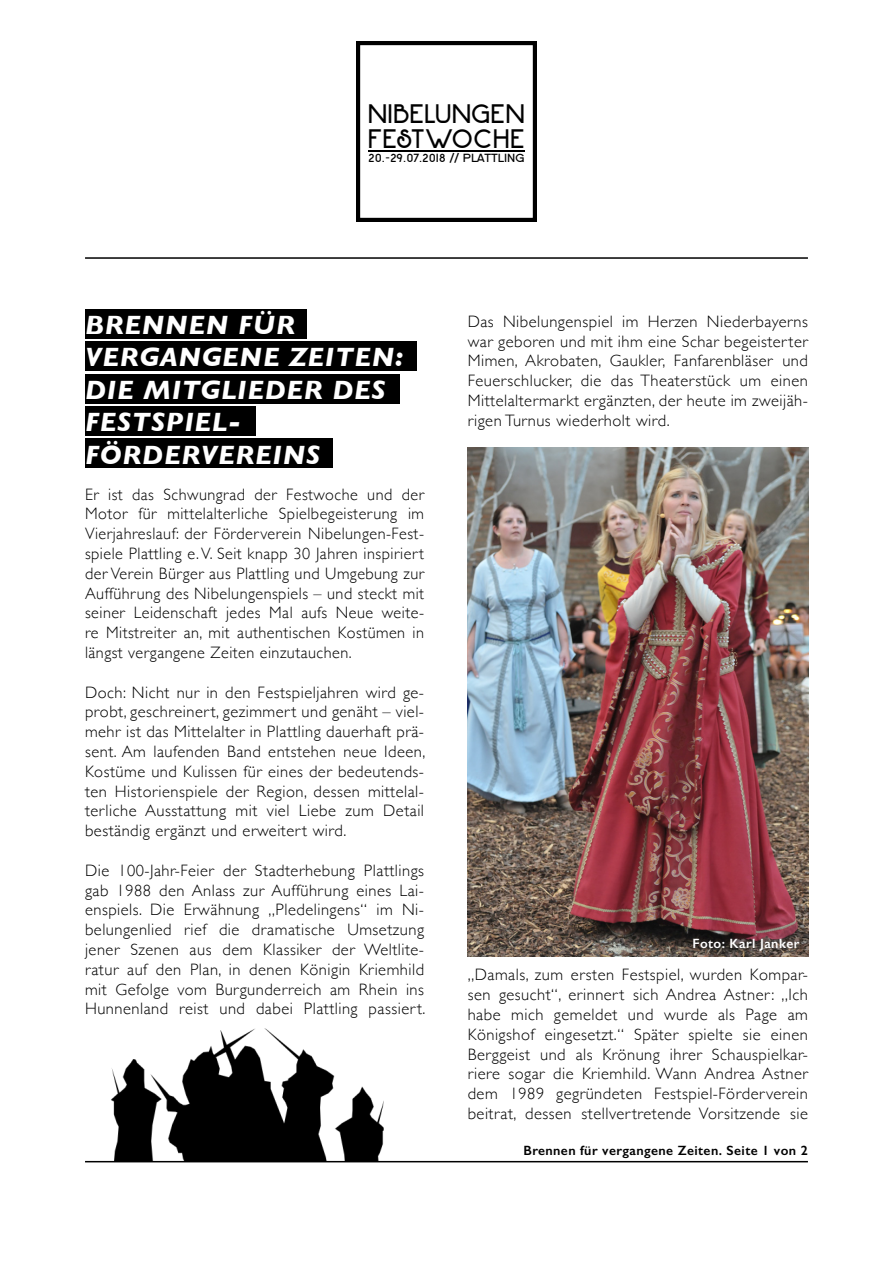
<style>
.page{position:relative;width:893px;height:1263px;background:#fff}
.page>*{position:absolute;margin:0;border:0;box-sizing:border-box;transform-origin:0 0}
.t1{font:italic 700 27px/32.4px "Gill Sans";letter-spacing:.03em;color:#fff}
.t2{font:23.4px/24.8px "DK Hofstad";letter-spacing:.025em;color:#000}
.t3{font:300 16.5px/19.8px "Gill Sans";letter-spacing:.03em;color:#000;text-align:justify}
.t4{font:600 13.5px "Gill Sans";letter-spacing:.03em;color:#000}
.t5{font:600 13.5px "Gill Sans";letter-spacing:.03em;color:#fff}
.t6{font:700 12.3px "SF New Republic";color:#000}
</style>
<div class="page">
<img style="left:110px;top:1028px;width:274px;height:133px">
<div style="left:85px;top:309px;width:221px;height:30px;background:#000"></div>
<div style="left:85px;top:341px;width:332px;height:30px;background:#000"></div>
<div style="left:85px;top:374px;width:315px;height:29px;background:#000"></div>
<div style="left:85px;top:406px;width:170px;height:30px;background:#000"></div>
<div style="left:85px;top:438px;width:248px;height:30px;background:#000"></div>
<img style="left:467px;top:447px;width:341px;height:509px">
<hr style="left:85px;top:257px;width:723px;height:2px;background:#000">
<hr style="left:85px;top:1161px;width:723px;height:1px;background:#000">
<div style="left:356px;top:41px;width:181px;height:181px;border:4px solid #000"></div>
<hr style="left:368px;top:150px;width:157px;height:1px;background:#000">
<h2 class="t2" style="left:368px;top:99px;width:158px">NIBELUNGEN<br>FESTWOCHE</h2>
<p class="t6" style="left:368px;top:152px;width:158px">20.-29.07.2018 // PLATTLING</p>
<h1 class="t1" style="left:85px;top:308px;width:320px">BRENNEN FÜR<br>VERGANGENE ZEITEN:<br>DIE MITGLIEDER DES<br>FESTSPIEL-<br>FÖRDERVEREINS</h1>
<p class="t3" style="left:85px;top:483px;width:341px">Er ist das Schwungrad der Festwoche und der Motor für mittelalterliche Spielbegeisterung im Vierjahreslauf: der Förderverein Nibelungen-Fest&shy;spiele Plattling e. V. Seit knapp 30 Jahren inspiriert der Verein Bürger aus Plattling und Umgebung zur Aufführung des Nibelungenspiels – und steckt mit seiner Leidenschaft jedes Mal aufs Neue weite&shy;re Mitstreiter an, mit authentischen Kostümen in längst vergangene Zeiten einzutauchen.</p>
<p class="t3" style="left:85px;top:681px;width:342px">Doch: Nicht nur in den Festspieljahren wird ge&shy;probt, geschreinert, gezimmert und genäht – viel&shy;mehr ist das Mittelalter in Plattling dauerhaft prä&shy;sent. Am laufenden Band entstehen neue Ideen, Kostüme und Kulissen für eines der bedeutends&shy;ten Historienspiele der Region, dessen mittelal&shy;terliche Ausstattung mit viel Liebe zum Detail beständig ergänzt und erweitert wird.</p>
<p class="t3" style="left:85px;top:860px;width:342px">Die 100-Jahr-Feier der Stadterhebung Plattlings gab 1988 den Anlass zur Aufführung eines Lai&shy;enspiels. Die Erwähnung „Pledelingens“ im Ni&shy;belungenlied rief die dramatische Umsetzung jener Szenen aus dem Klassiker der Weltlite&shy;ratur auf den Plan, in denen Königin Kriemhild mit Gefolge vom Burgunderreich am Rhein ins Hunnenland reist und dabei Plattling passiert.</p>
<p class="t3" style="left:468px;top:311px;width:342px">Das Nibelungenspiel im Herzen Niederbayerns war geboren und mit ihm eine Schar begeisterter Mimen, Akrobaten, Gaukler, Fanfarenbläser und Feuerschlucker, die das Theaterstück um einen Mittelaltermarkt ergänzten, der heute im zweijäh&shy;rigen Turnus wiederholt wird.</p>
<p class="t5" style="left:692px;top:935px;width:109px">Foto: Karl Janker</p>
<p class="t3" style="left:468px;top:964px;width:342px">„Damals, zum ersten Festspiel, wurden Kompar&shy;sen gesucht“, erinnert sich Andrea Astner: „Ich habe mich gemeldet und wurde als Page am Königshof eingesetzt.“ Später spielte sie einen Berggeist und als Krönung ihrer Schauspielkar&shy;riere sogar die Kriemhild. Wann Andrea Astner dem 1989 gegründeten Festspiel-Förderverein beitrat, dessen stellvertretende Vorsitzende sie</p>
<p class="t4" style="left:523px;top:1142px;width:286px">Brennen für vergangene Zeiten. Seite 1 von 2</p>
</div>
